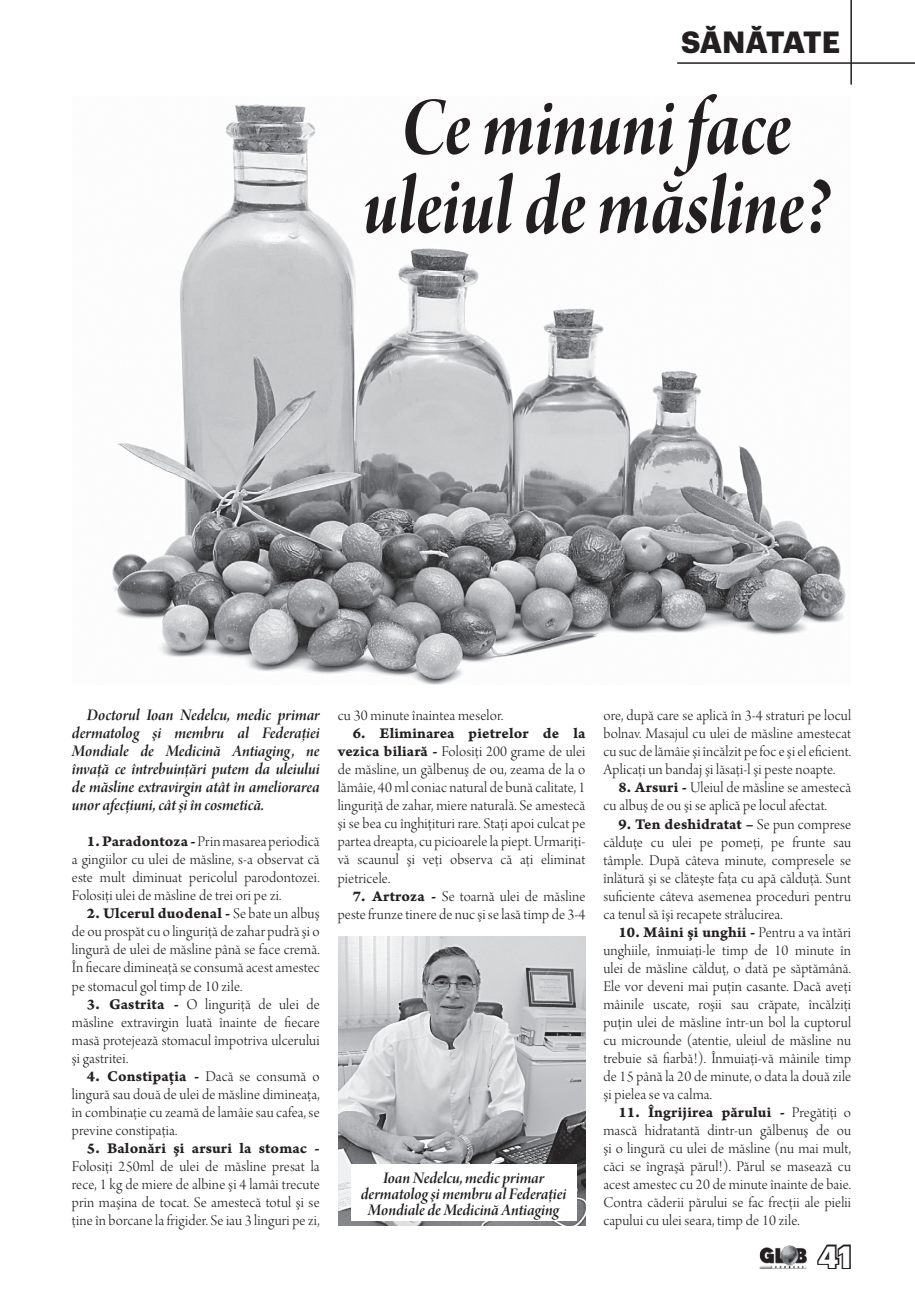
<style>
.page{position:relative;width:915px;height:1306px;background:#fff}
.page>*{position:absolute;margin:0;border:0;box-sizing:border-box;transform-origin:0 0}
.t1{font:87.9px/78.8px "Arno Pro Bold Italic Display";letter-spacing:-.005em;color:#231f20;text-align:center;scale:.86 1}
.t2{font:700 30px "Graphik";letter-spacing:-.02em;color:#231f20}
.t3{font:700 30px "Graphik";color:#fff}
.t4{font:17.25px/18px "Arno Pro Smbd Italic Display";letter-spacing:-.005em;color:#231f20;text-align:justify}
.t5{font:15.75px/18px "Arno Pro Light Display";letter-spacing:.01em;color:#231f20;text-align:justify}
.t6{font:15.75px "Arno Pro Bold Caption";letter-spacing:.01em;color:#231f20}
.s1{font-family:"Arno Pro Bold Caption"}
.s2{font-family:"Arno Pro Light Display"}
</style>
<div class="page">
<svg style="left:817px;top:1244px;width:34px;height:25px"></svg>
<img style="left:759px;top:1245px;width:48px;height:24px">
<hr style="left:850px;top:0;width:1px;height:85px;background:#231f20">
<hr style="left:677px;top:62px;width:237px;height:2px;background:#231f20">
<img style="left:112px;top:104px;width:734px;height:580px">
<img style="left:338px;top:936px;width:247px;height:289px">
<div style="left:351px;top:1164px;width:225px;height:56px;background:#fff"></div>
<h2 class="t2" style="left:680px;top:18px;width:161px">SĂNĂTATE</h2>
<h1 class="t1" style="left:362px;top:93px;width:543px">Ce minuni face uleiul de măsline?</h1>
<p class="t4" style="left:72px;top:707px;width:249px;text-indent:15px">Doctorul Ioan Nedelcu, medic primar dermatolog şi membru al Federaţiei Mondiale de Medicină Antiaging, ne învaţă ce întrebuinţări putem da uleiului de măsline extravirgin atât în ameliorarea unor afecţiuni, cât şi în cosmetică.</p>
<p class="t5" style="left:72px;top:833px;width:249px;text-indent:15px"><span class="s1">1. Paradontoza -</span> Prin masarea periodică a gingiilor cu ulei de măsline, s-a observat că este mult diminuat pericolul parodontozei.<br>Folosiţi ulei de măsline de trei ori pe zi.</p>
<p class="t6" style="left:87px;top:904px;width:234px">2. Ulcerul duodenal - <span class="s2">Se bate un albuş</span></p>
<p class="t5" style="left:72px;top:923px;width:249px">de ou prospăt cu o linguriţă de zahar pudră şi o lingură de ulei de măsline până se face cremă.<br>În fiecare dimineaţă se consumă acest amestec pe stomacul gol timp de 10 zile.</p>
<p class="t5" style="left:72px;top:995px;width:249px;text-indent:15px"><span class="s1">3. Gastrita -</span> O linguriţă de ulei de măsline extravirgin luată înainte de fiecare masă protejează stomacul împotriva ulcerului şi gastritei.</p>
<p class="t6" style="left:87px;top:1066px;width:234px">4. Constipaţia - <span class="s2">Dacă se consumă o</span></p>
<p class="t5" style="left:72px;top:1085px;width:249px">lingură sau două de ulei de măsline dimineaţa, în combinaţie cu zeamă de lamâie sau cafea, se previne constipaţia.</p>
<p class="t6" style="left:87px;top:1138px;width:234px">5. Balonări şi arsuri la stomac -</p>
<p class="t5" style="left:72px;top:1157px;width:249px">Folosiţi 250ml de ulei de măsline presat la rece, 1 kg de miere de albine şi 4 lamâi trecute prin maşina de tocat. Se amestecă totul şi se ţine în borcane la frigider. Se iau 3 linguri pe zi,</p>
<p class="t5" style="left:337px;top:707px;width:167px">cu 30 minute înaintea meselor.</p>
<p class="t6" style="left:352px;top:724px;width:234px">6. Eliminarea pietrelor de la</p>
<p class="t5" style="left:337px;top:743px;width:249px"><span class="s1">vezica biliară -</span> Folosiţi 200 grame de ulei de măsline, un gălbenuş de ou, zeama de la o lămâie, 40 ml coniac natural de bună calitate, 1 linguriţă de zahar, miere naturală. Se amestecă şi se bea cu înghiţituri rare. Staţi apoi culcat pe partea dreapta, cu picioarele la piept. Urmariţi&shy;vă scaunul şi veţi observa că aţi eliminat pietricele.</p>
<p class="t5" style="left:337px;top:887px;width:249px;text-align:right"><span class="s1">7. Artroza -</span> Se toarnă ulei de măsline peste frunze tinere de nuc şi se lasă timp de 3-4</p>
<p class="t4" style="left:361px;top:1171px;width:207px;line-height:15.8px;text-align:center">Ioan Nedelcu, medic primar dermatolog şi membru al Federaţiei<br>Mondiale de Medicină Antiaging</p>
<p class="t5" style="left:603px;top:707px;width:249px">ore, după care se aplică în 3-4 straturi pe locul bolnav. Masajul cu ulei de măsline amestecat cu suc de lămâie şi încălzit pe foc e şi el eficient.<br>Aplicaţi un bandaj şi lăsaţi-l şi peste noapte.</p>
<p class="t5" style="left:603px;top:779px;width:249px;text-indent:15px"><span class="s1">8. Arsuri -</span> Uleiul de măsline se amestecă cu albuş de ou şi se aplică pe locul afectat.</p>
<p class="t6" style="left:618px;top:814px;width:234px">9. Ten deshidratat – <span class="s2">Se pun comprese</span></p>
<p class="t5" style="left:603px;top:833px;width:249px">călduţe cu ulei pe pomeţi, pe frunte sau tâmple. După câteva minute, compresele se înlătură şi se clăteşte faţa cu apă călduţă. Sunt suficiente câteva asemenea proceduri pentru ca tenul să îşi recapete strălucirea.</p>
<p class="t6" style="left:618px;top:922px;width:234px">10. Mâini şi unghii - <span class="s2">Pentru a va întări</span></p>
<p class="t5" style="left:603px;top:942px;width:249px">unghiile, înmuiaţi-le timp de 10 minute în ulei de măsline călduţ, o dată pe săptămână.<br>Ele vor deveni mai puţin casante. Dacă aveţi mâinile uscate, roşii sau crăpate, încălziţi puţin ulei de măsline într-un bol la cuptorul cu microunde (atentie, uleiul de măsline nu trebuie să fiarbă!). Înmuiaţi-vă mâinile timp de 15 până la 20 de minute, o data la două zile şi pielea se va calma.</p>
<p class="t6" style="left:618px;top:1102px;width:234px">11. Îngrijirea părului - <span class="s2">Pregătiţi o</span></p>
<p class="t5" style="left:603px;top:1122px;width:249px">mască hidratantă dintr-un gălbenuş de ou şi o lingură cu ulei de măsline (nu mai mult, căci se îngraşă părul!). Părul se masează cu acest amestec cu 20 de minute înainte de baie.<br>Contra căderii părului se fac frecţii ale pielii capului cu ulei seara, timp de 10 zile.</p>
<h2 class="t3" style="left:817px;top:1233px;width:35px">41</h2>
</div>
